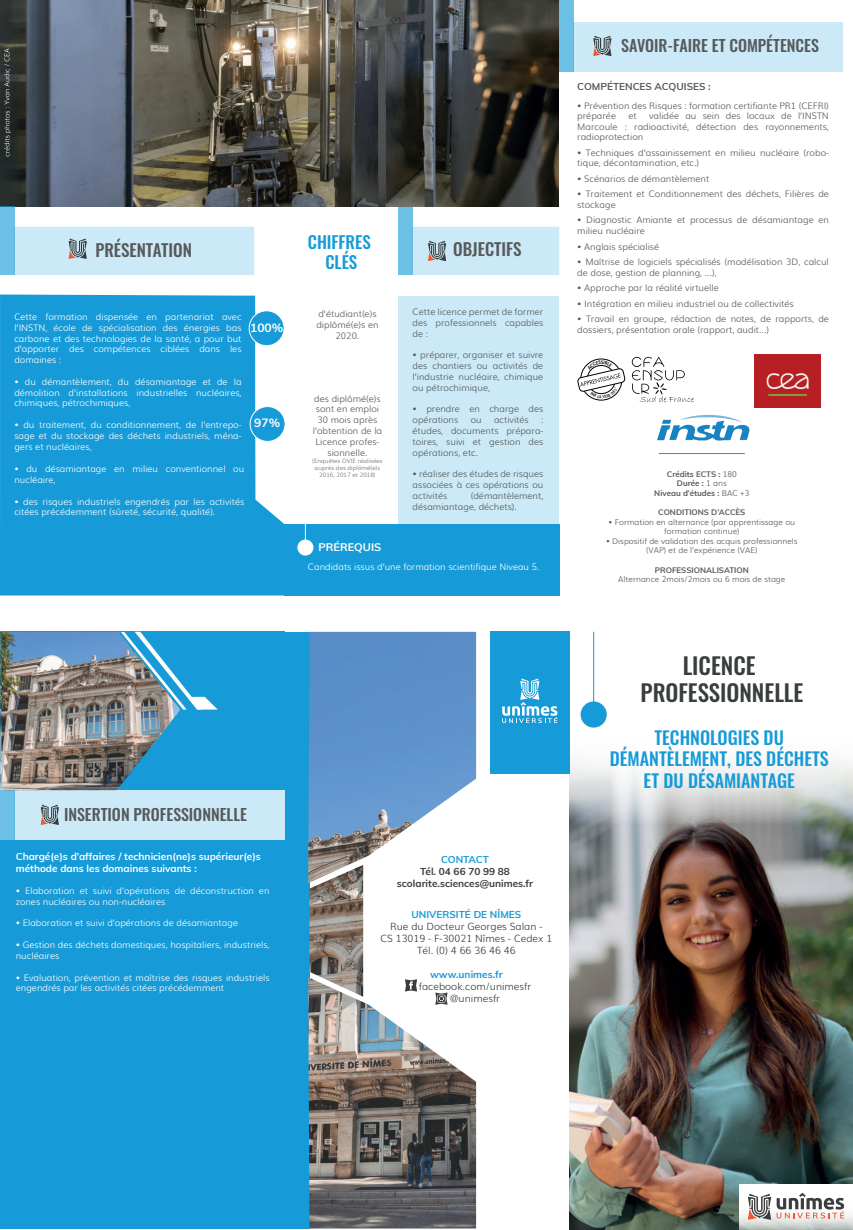
<style>
.page{position:relative;width:853px;height:1230px;background:#fff}
.page>*{position:absolute;margin:0;border:0;box-sizing:border-box;transform-origin:0 0}
.t1{font:500 23px/27.6px "Oswald";color:#393d3d;text-align:center}
.t2{font:500 18px/21.6px "Oswald";color:#169bd8;text-align:center}
.t3{font:500 17px "Oswald";color:#575a5b}
.t4{font:500 17px/20.4px "Oswald";color:#169bd8;text-align:center}
.t5{font:500 16px "Oswald";color:#575a5b}
.t6{font:700 12px "Muli";color:#fff}
.t7{font:700 11px "Muli";color:#fff}
.t8{font:300 10px/12px "Muli";color:#393d3d;text-align:center}
.t9{font:700 10px/12px "Muli";color:#fff}
.t10{font:700 10px/12px "Muli";color:#393d3d;text-align:center}
.t11{font:700 10px "Muli";color:#169bd8}
.t12{font:700 10px "Muli";color:#575a5b}
.t13{font:300 9px/10.8px "Muli";color:#575a5b}
.t14{font:300 9px/10.8px "Muli";color:#fff}
.t15{font:300 8px/9.6px "Muli";color:#575a5b;text-align:center}
.t16{font:700 8px/9.6px "Muli";color:#575a5b;text-align:center}
.t17{font:300 6px/7.2px "Muli";color:#6d7171;text-align:center}
.s1{font-weight:300}
</style>
<div class="page">
<div style="left:0;top:294px;width:284px;height:301px;background:#169bd8"></div>
<div style="left:412px;top:227px;width:147px;height:48px;background:#cbe9f6"></div>
<div style="left:398px;top:296px;width:161px;height:299px;background:#cbe9f6"></div>
<div style="left:398px;top:206px;width:14px;height:69px;background:#6cc0e6"></div>
<div style="left:573px;top:22px;width:269px;height:50px;background:#cbe9f6"></div>
<div style="left:559px;top:0;width:14px;height:72px;background:#6cc0e6"></div>
<div style="left:14px;top:790px;width:270px;height:50px;background:#cbe9f6"></div>
<div style="left:14px;top:227px;width:240px;height:48px;background:#cbe9f6"></div>
<div style="left:1px;top:632px;width:283px;height:158px;background:#169bd8"></div>
<div style="left:1px;top:840px;width:284px;height:388px;background:#169bd8"></div>
<div style="left:0;top:790px;width:14px;height:50px;background:#6cc0e6"></div>
<svg style="left:180px;top:682px;width:37px;height:27px"></svg>
<div style="left:249px;top:311px;width:35px;height:35px;background:#169bd8;border-radius:50%"></div>
<div style="left:250px;top:406px;width:35px;height:35px;background:#169bd8;border-radius:50%"></div>
<div style="left:250px;top:406px;width:35px;height:36px;border:1px solid #fff;border-radius:50%"></div>
<div style="left:249px;top:310px;width:35px;height:36px;border:1px solid #fff;border-radius:50%"></div>
<img style="left:0;top:0;width:558px;height:206px">
<div style="left:284px;top:524px;width:275px;height:71px;background:#169bd8"></div>
<svg style="left:69px;top:239px;width:18px;height:20px"></svg>
<svg style="left:428px;top:241px;width:18px;height:20px"></svg>
<svg style="left:593px;top:36px;width:18px;height:20px"></svg>
<svg style="left:41px;top:804px;width:18px;height:21px"></svg>
<svg style="left:305px;top:524px;width:1px;height:15px"></svg>
<div style="left:297px;top:539px;width:16px;height:16px;background:#fff;border-radius:50%"></div>
<img style="left:569px;top:825px;width:283px;height:405px">
<svg style="left:569px;top:632px;width:283px;height:193px"></svg>
<hr style="left:593px;top:632px;width:1px;height:85px;background:#169bd8">
<div style="left:580px;top:701px;width:26px;height:26px;background:#169bd8;border-radius:50%"></div>
<div style="left:490px;top:632px;width:79px;height:142px;background:#169bd8"></div>
<svg style="left:502px;top:678px;width:55px;height:45px"></svg>
<div style="left:284px;top:632px;width:25px;height:596px;background:#169bd8"></div>
<img style="left:308px;top:632px;width:168px;height:251px">
<img style="left:309px;top:865px;width:54px;height:112px">
<img style="left:308px;top:977px;width:168px;height:251px">
<img style="left:1px;top:632px;width:179px;height:158px">
<div style="left:0;top:206px;width:14px;height:69px;background:#6cc0e6"></div>
<hr style="left:658px;top:453px;width:86px;height:1px;background:#169bd8">
<svg style="left:739px;top:1184px;width:113px;height:46px"></svg>
<svg style="left:747px;top:1192px;width:96px;height:27px"></svg>
<svg style="left:657px;top:415px;width:92px;height:26px"></svg>
<img style="left:754px;top:354px;width:65px;height:54px">
<svg style="left:4px;top:49px;width:7px;height:107px"></svg>
<svg style="left:577px;top:357px;width:116px;height:45px"></svg>
<h3 class="t5" style="left:621px;top:31px;width:199px">SAVOIR-FAIRE ET COMPÉTENCES</h3>
<h3 class="t3" style="left:95px;top:234px;width:98px">PRÉSENTATION</h3>
<p class="t14" style="left:14px;top:311px;width:229px;text-align:justify">Cette formation dispensée en partenariat avec l’INSTN, école de spécialisation des énergies bas carbone et des technologies de la santé, a pour but d’apporter des compétences ciblées dans les domaines :</p>
<p class="t14" style="left:14px;top:375px;width:229px;text-align:justify">• du démantèlement, du désamiantage et de la démolition d’installations industrielles nucléaires, chimiques, pétrochimiques,</p>
<p class="t14" style="left:14px;top:419px;width:229px;text-align:justify">• du traitement, du conditionnement, de l’entrepo&shy;sage et du stockage des déchets industriels, ména&shy;gers et nucléaires,</p>
<h3 class="t6" style="left:250px;top:319px;width:35px">100%</h3>
<h3 class="t6" style="left:254px;top:414px;width:27px">97%</h3>
<p class="t14" style="left:14px;top:463px;width:231px">• du désamiantage en milieu conventionnel ou nucléaire,</p>
<p class="t14" style="left:14px;top:495px;width:231px">• des risques industriels engendrés par les activités citées précédemment (sûreté, sécurité, qualité).</p>
<h3 class="t4" style="left:308px;top:230px;width:64px">CHIFFRES<br>CLÉS</h3>
<p class="t13" style="left:316px;top:308px;width:64px;text-align:center">d’étudiant(e)s diplômé(e)s en<br>2020.</p>
<p class="t13" style="left:313px;top:392px;width:71px;text-align:center">des diplômé(e)s sont en emploi<br>30 mois après l’obtention de la<br>Licence profes&shy;sionnelle.</p>
<p class="t17" style="left:312px;top:456px;width:72px">(Enquêtes OVIE réalisées auprès des diplômé(e)s<br>2016, 2017 et 2018)</p>
<h3 class="t3" style="left:453px;top:234px;width:70px">OBJECTIFS</h3>
<p class="t13" style="left:412px;top:306px;width:132px;text-align:justify">Cette licence permet de former des professionnels capables de :</p>
<p class="t13" style="left:412px;top:349px;width:132px;text-align:justify">• préparer, organiser et suivre des chantiers ou activités de l’industrie nucléaire, chimique ou pétrochimique,</p>
<p class="t13" style="left:412px;top:403px;width:132px">• prendre en charge des opérations</p>
<p class="t13" style="left:470px;top:414px;width:12px">ou</p>
<p class="t13" style="left:494px;top:414px;width:36px">activités</p>
<p class="t13" style="left:412px;top:414px;width:132px;text-align:justify;text-indent:128px">: études, documents prépara&shy;toires, suivi et gestion des opérations, etc.</p>
<p class="t13" style="left:412px;top:468px;width:132px;text-align:justify">• réaliser des études de risques associées à ces opérations ou activités</p>
<p class="t13" style="left:412px;top:489px;width:132px;text-indent:58px">(démantèlement, désamiantage, déchets).</p>
<p class="t7" style="left:318px;top:538px;width:64px">PRÉREQUIS</p>
<p class="t14" style="left:308px;top:560px;width:233px">Candidats issus d’une formation scientifique Niveau 5.</p>
<p class="t12" style="left:577px;top:80px;width:135px">COMPÉTENCES ACQUISES :</p>
<p class="t13" style="left:577px;top:100px;width:253px;line-height:10.5px">• Prévention des Risques : formation certifiante PR1 (CEFRI) préparée</p>
<p class="t13" style="left:577px;top:110px;width:253px;line-height:10.5px;text-align:justify;text-indent:72px">validée au sein des locaux de l’INSTN Marcoule : radioactivité, détection des rayonnements, radioprotection</p>
<p class="t13" style="left:577px;top:147px;width:253px;line-height:10.5px">• Techniques d’assainissement en milieu nucléaire (robo&shy;tique, décontamination, etc.)</p>
<p class="t13" style="left:577px;top:173px;width:133px">• Scénarios de démantèlement</p>
<p class="t13" style="left:577px;top:188px;width:253px;line-height:10.5px">• Traitement et Conditionnement des déchets, Filières de stockage</p>
<p class="t13" style="left:577px;top:214px;width:253px;line-height:10.5px">• Diagnostic Amiante et processus de désamiantage en milieu nucléaire</p>
<p class="t13" style="left:577px;top:240px;width:83px">• Anglais spécialisé</p>
<p class="t13" style="left:577px;top:256px;width:253px;line-height:10.5px">• Maîtrise de logiciels spécialisés (modélisation 3D, calcul de dose, gestion de planning, ...),</p>
<p class="t13" style="left:577px;top:282px;width:143px">• Approche par la réalité virtuelle</p>
<p class="t13" style="left:577px;top:297px;width:218px">• Intégration en milieu industriel ou de collectivités</p>
<p class="t13" style="left:577px;top:313px;width:253px;line-height:10.5px">• Travail en groupe, rédaction de notes, de rapports, de dossiers, présentation orale (rapport, audit...)</p>
<p class="t13" style="left:628px;top:110px;width:10px">et</p>
<p class="t16" style="left:654px;top:468px;width:97px">Crédits ECTS : <span class="s1">180<br></span>Durée : <span class="s1">1 ans<br></span>Niveau d’études : <span class="s1">BAC +3</span></p>
<p class="t16" style="left:658px;top:507px;width:89px">CONDITIONS D’ACCÈS</p>
<p class="t15" style="left:608px;top:516px;width:188px">• Formation en alternance (par apprentissage ou formation continue)</p>
<p class="t15" style="left:606px;top:535px;width:193px">• Dispositif de validation des acquis professionnels (VAP) et de l’expérience (VAE)</p>
<p class="t16" style="left:654px;top:564px;width:96px">PROFESSIONALISATION</p>
<p class="t15" style="left:618px;top:574px;width:168px">Alternance 2mois/2mois ou 6 mois de stage</p>
<h3 class="t5" style="left:64px;top:800px;width:184px">INSERTION PROFESSIONNELLE</h3>
<p class="t9" style="left:16px;top:850px;width:246px">Chargé(e)s d’affaires / technicien(ne)s supérieur(e)s méthode dans les domaines suivants :</p>
<p class="t14" style="left:16px;top:885px;width:255px">• Elaboration et suivi d’opérations de déconstruction en zones nucléaires ou non-nucléaires</p>
<p class="t14" style="left:16px;top:917px;width:224px">• Elaboration et suivi d’opérations de désamiantage</p>
<p class="t14" style="left:16px;top:939px;width:255px">• Gestion des déchets domestiques, hospitaliers, industriels, nucléaires</p>
<p class="t14" style="left:16px;top:971px;width:255px">• Evaluation, prévention et maîtrise des risques industriels engendrés par les activités citées précédemment</p>
<p class="t11" style="left:441px;top:851px;width:49px">CONTACT</p>
<p class="t10" style="left:397px;top:864px;width:138px">Tél. 04 66 70 99 88 scolarite.sciences@unimes.fr</p>
<p class="t11" style="left:411px;top:906px;width:111px">UNIVERSITÉ DE NÎMES</p>
<p class="t8" style="left:380px;top:919px;width:173px">Rue du Docteur Georges Salan -<br>CS 13019 - F-30021 Nîmes - Cedex 1<br>Tél. (0) 4 66 36 46 46</p>
<p class="t11" style="left:430px;top:966px;width:74px">www.unimes.fr</p>
<p class="t8" style="left:419px;top:979px;width:114px">facebook.com/unimesfr @unimesfr</p>
<h1 class="t1" style="left:640px;top:649px;width:164px">LICENCE<br>PROFESSIONNELLE</h1>
<h2 class="t2" style="left:609px;top:725px;width:220px">TECHNOLOGIES DU<br>DÉMANTÈLEMENT, DES DÉCHETS<br>ET DU DÉSAMIANTAGE</h2>
</div>
